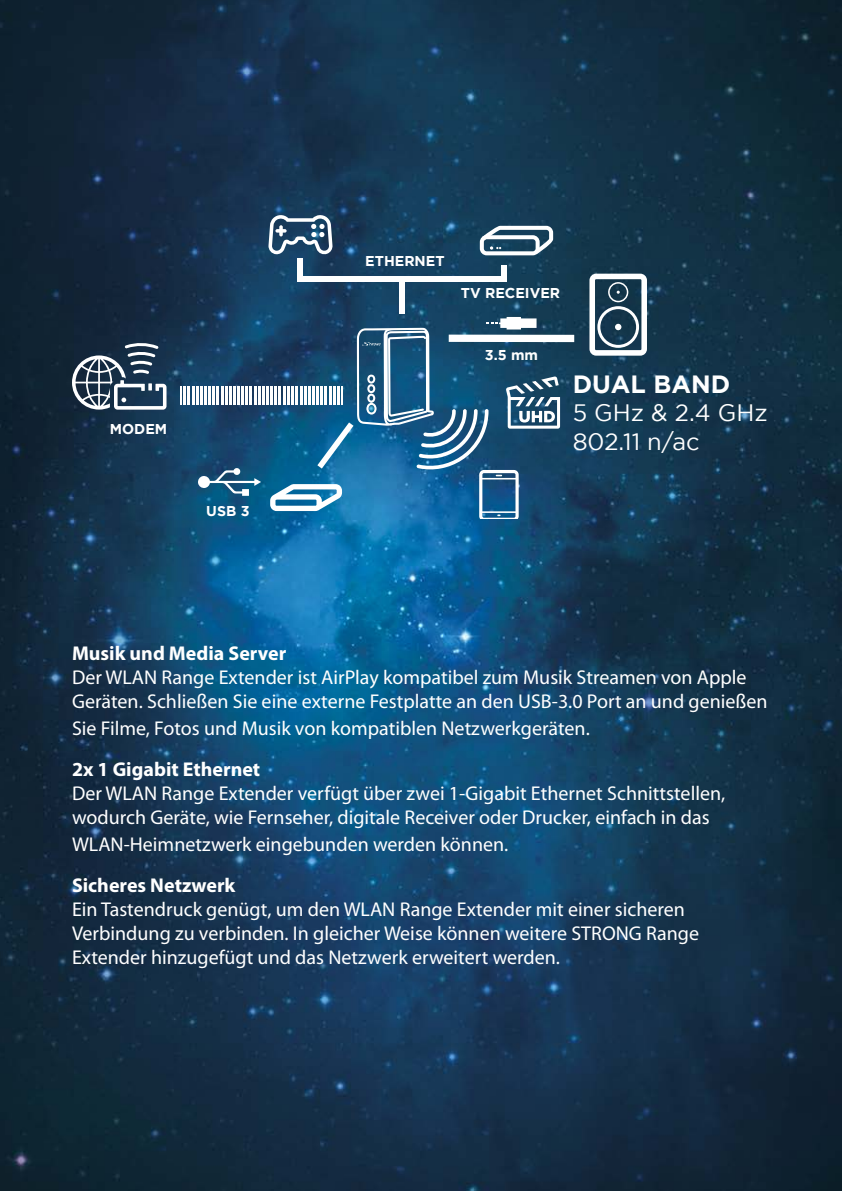
<style>
.page{position:relative;width:842px;height:1191px;background:#fff}
.page>*{position:absolute;margin:0;border:0;box-sizing:border-box;transform-origin:0 0}
.t1{font:700 24.8px "Gotham";color:#fff}
.t2{font:23.8px/28.4px "Gotham";color:#fff}
.t3{font:20px/24px "Myriad Pro";color:#fff}
.t4{font:700 20px "Myriad Pro";color:#fff}
.t5{font:700 14.2px "Gotham";color:#fff}
</style>
<div class="page">
<img style="left:0;top:0;width:842px;height:1191px">
<svg style="left:268px;top:214px;width:65px;height:41px"></svg>
<svg style="left:589px;top:274px;width:58px;height:82px"></svg>
<svg style="left:72px;top:342px;width:95px;height:67px"></svg>
<div style="left:449px;top:334px;width:125px;height:8px;background:#fff"></div>
<svg style="left:181px;top:317px;width:379px;height:202px;background:#30668b"></svg>
<div style="left:298px;top:276px;width:208px;height:6px;background:#fff"></div>
<div style="left:298px;top:258px;width:5px;height:24px;background:#fff"></div>
<div style="left:501px;top:265px;width:5px;height:17px;background:#fff"></div>
<div style="left:399px;top:280px;width:6px;height:34px;background:#fff"></div>
<svg style="left:480px;top:226px;width:73px;height:29px"></svg>
<p class="t5" style="left:110px;top:420px;width:59px">MODEM</p>
<p class="t5" style="left:206px;top:503px;width:45px">USB 3</p>
<p class="t5" style="left:365px;top:253px;width:81px">ETHERNET</p>
<p class="t5" style="left:461px;top:285px;width:101px">TV RECEIVER</p>
<p class="t5" style="left:485px;top:347px;width:55px">3.5 mm</p>
<p class="t1" style="left:573px;top:370px;width:159px">DUAL BAND</p>
<p class="t2" style="left:573px;top:398px;width:196px">5 GHz &amp; 2.4 GHz<br>802.11 n/ac</p>
<p class="t4" style="left:72px;top:641px;width:216px">Musik und Media Server</p>
<p class="t3" style="left:72px;top:665px;width:697px">Der WLAN Range Extender ist AirPlay kompatibel zum Musik Streamen von Apple<br>Geräten. Schließen Sie eine externe Festplatte an den USB-3.0 Port an und genießen</p>
<p class="t3" style="left:72px;top:716px;width:519px">Sie Filme, Fotos und Musik von kompatiblen Netzwerkgeräten.</p>
<p class="t4" style="left:72px;top:757px;width:190px">2x 1 Gigabit Ethernet</p>
<p class="t3" style="left:72px;top:781px;width:655px">Der WLAN Range Extender verfügt über zwei 1-Gigabit Ethernet Schnittstellen, wodurch Geräte, wie Fernseher, digitale Receiver oder Drucker, einfach in das</p>
<p class="t3" style="left:72px;top:832px;width:438px">WLAN-Heimnetzwerk eingebunden werden können.</p>
<p class="t4" style="left:72px;top:873px;width:165px">Sicheres Netzwerk</p>
<p class="t3" style="left:72px;top:897px;width:628px">Ein Tastendruck genügt, um den WLAN Range Extender mit einer sicheren<br>Verbindung zu verbinden. In gleicher Weise können weitere STRONG Range<br>Extender hinzugefügt und das Netzwerk erweitert werden.</p>
</div>
